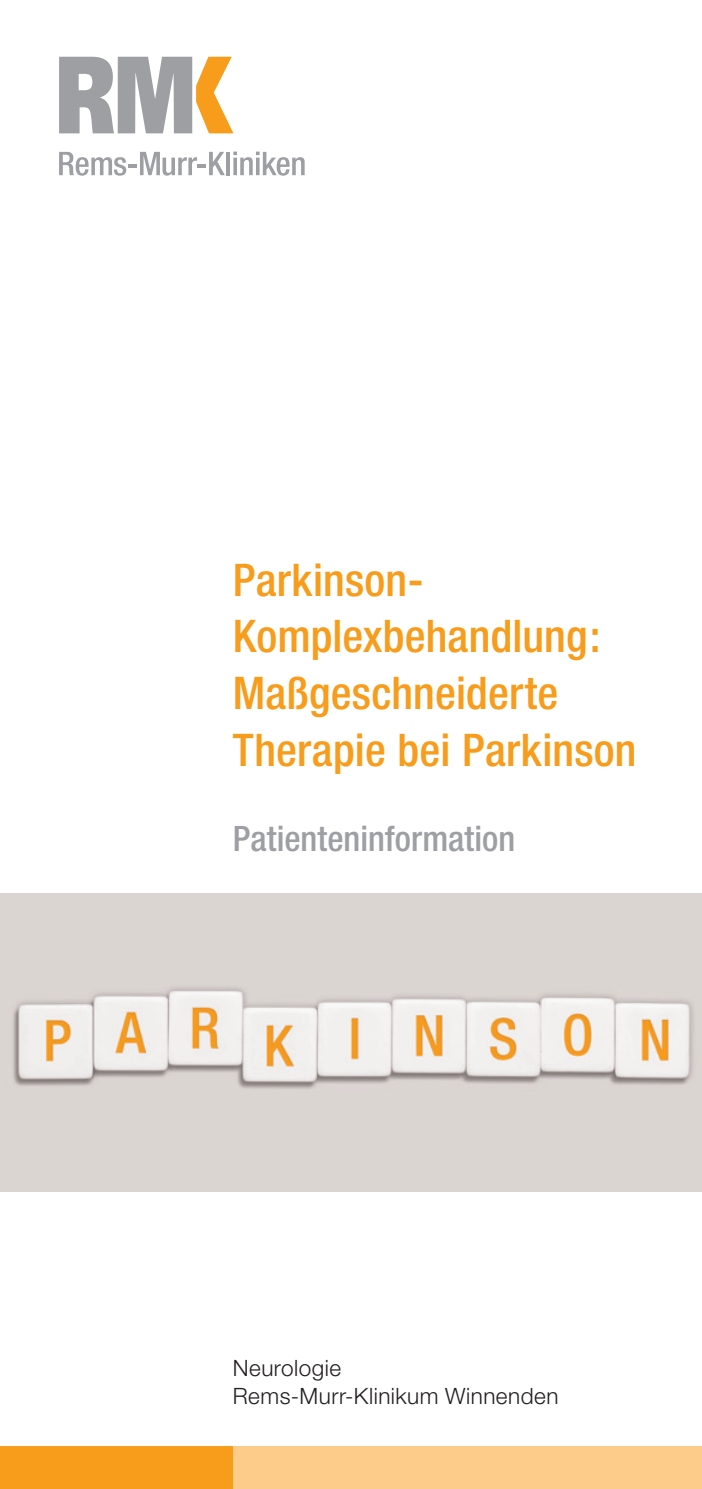
<style>
.page{position:relative;width:702px;height:1489px;background:#fff}
.page>*{position:absolute;margin:0;border:0;box-sizing:border-box;transform-origin:0 0}
.t1{font:500 condensed 45px/56.8px "Helvetica Neue";letter-spacing:.005em;color:#f89c1c}
.t2{font:500 condensed 35px "Helvetica Neue";letter-spacing:.005em;color:#9d9fa2}
.t3{font:300 22.5px/28.2px "Helvetica Neue";letter-spacing:.02em;color:#231f20}
</style>
<div class="page">
<svg style="left:59px;top:57px;width:174px;height:76px"></svg>
<svg style="left:59px;top:152px;width:166px;height:24px"></svg>
<hr style="left:226px;top:152px;width:4px;height:23px;background:#9d9fa2">
<svg style="left:233px;top:152px;width:71px;height:24px"></svg>
<div style="left:0;top:1446px;width:233px;height:42px;background:#f89c1c"></div>
<div style="left:233px;top:1446px;width:469px;height:42px;background:#fdcb8a"></div>
<hr style="left:0;top:0;width:1px;height:1488px;background:#f89c1c">
<img style="left:0;top:893px;width:702px;height:298px">
<p class="t1" style="left:233px;top:550px;width:405px">Parkinson-<br>Komplexbehandlung:<br>Maßgeschneiderte<br>Therapie bei Parkinson</p>
<p class="t2" style="left:233px;top:817px;width:284px">Patienteninformation</p>
<p class="t3" style="left:233px;top:1352px;width:327px">Neurologie<br>Rems-Murr-Klinikum Winnenden</p>
</div>
